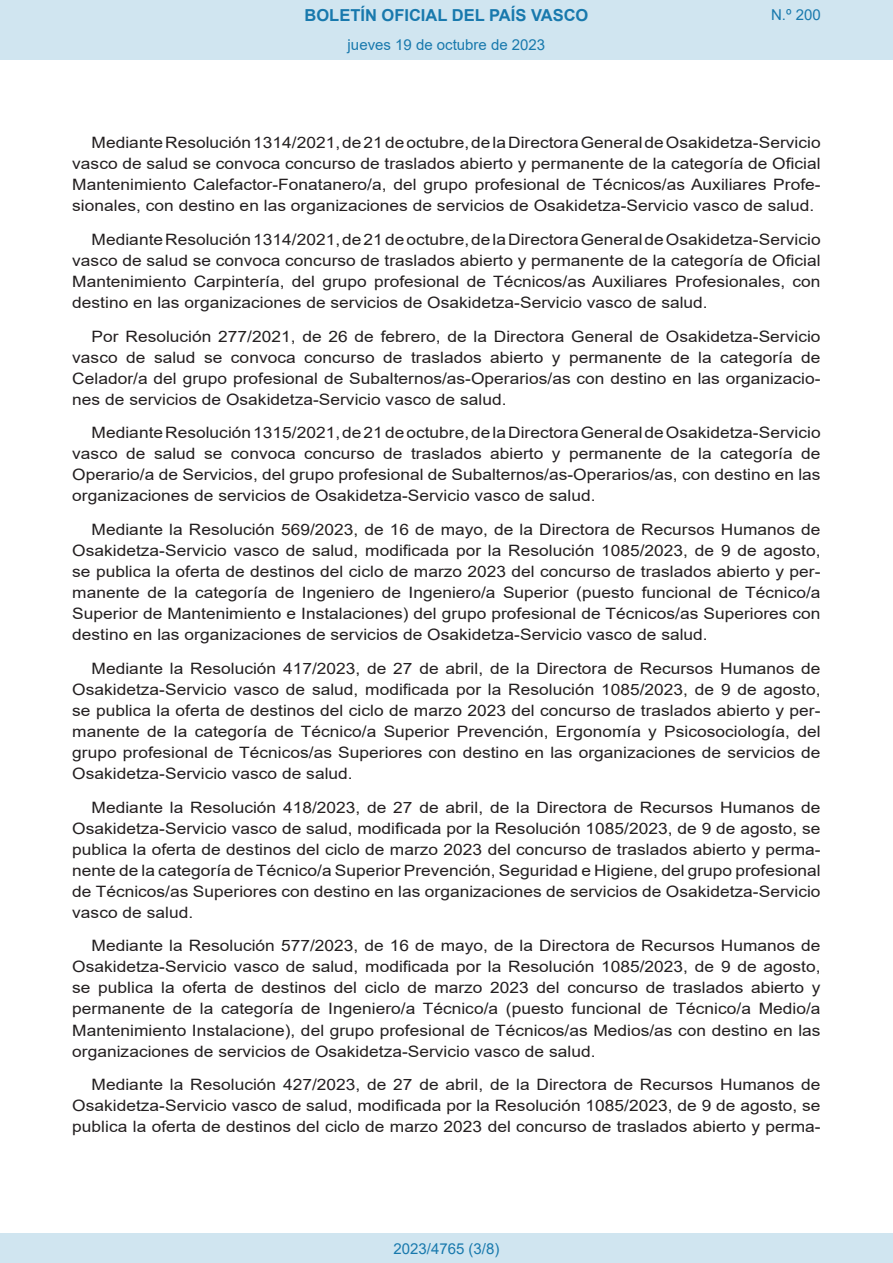
<style>
.page{position:relative;width:893px;height:1263px;background:#fff}
.page>*{position:absolute;margin:0;border:0;box-sizing:border-box;transform-origin:0 0}
.t1{font:700 16.5px "Arial";color:#1879ad}
.BOPVDetalle{font:15.6px/21px "Arial";color:#231f20;text-align:justify;scale:1.11 1}
.Paginacion_Centro{font:15px "Arial";color:#1879ad}
</style>
<div class="page">
<div style="left:0;top:0;width:893px;height:60px;background:#d0e5f0"></div>
<div style="left:0;top:1233px;width:893px;height:30px;background:#d0e5f0"></div>
<p class="t1" style="left:305px;top:3px;width:285px">BOLETÍN OFICIAL DEL PAÍS VASCO</p>
<p class="Paginacion_Centro" style="left:348px;top:35px;width:199px">jueves 19 de octubre de 2023</p>
<p class="Paginacion_Centro" style="left:771px;top:5px;width:51px">N.º 200</p>
<p class="BOPVDetalle" style="left:72px;top:132px;width:676px;text-indent:19px">Mediante Resolución 1314/2021, de 21 de octubre, de la Directora General de Osakidetza-Servicio vasco de salud se convoca concurso de traslados abierto y permanente de la categoría de Oficial Mantenimiento Calefactor-Fonatanero/a, del grupo profesional de Técnicos/as Auxiliares Profe&shy;sionales, con destino en las organizaciones de servicios de Osakidetza-Servicio vasco de salud.</p>
<p class="BOPVDetalle" style="left:72px;top:229px;width:676px;text-indent:19px">Mediante Resolución 1314/2021, de 21 de octubre, de la Directora General de Osakidetza-Servicio vasco de salud se convoca concurso de traslados abierto y permanente de la categoría de Oficial Mantenimiento Carpintería, del grupo profesional de Técnicos/as Auxiliares Profesionales, con destino en las organizaciones de servicios de Osakidetza-Servicio vasco de salud.</p>
<p class="BOPVDetalle" style="left:72px;top:326px;width:676px;text-indent:19px">Por Resolución 277/2021, de 26 de febrero, de la Directora General de Osakidetza-Servicio vasco de salud se convoca concurso de traslados abierto y permanente de la categoría de Celador/a del grupo profesional de Subalternos/as-Operarios/as con destino en las organizacio&shy;nes de servicios de Osakidetza-Servicio vasco de salud.</p>
<p class="BOPVDetalle" style="left:72px;top:422px;width:676px;text-indent:19px">Mediante Resolución 1315/2021, de 21 de octubre, de la Directora General de Osakidetza-Servicio vasco de salud se convoca concurso de traslados abierto y permanente de la categoría de Operario/a de Servicios, del grupo profesional de Subalternos/as-Operarios/as, con destino en las organizaciones de servicios de Osakidetza-Servicio vasco de salud.</p>
<p class="BOPVDetalle" style="left:72px;top:519px;width:676px;text-indent:19px">Mediante la Resolución 569/2023, de 16 de mayo, de la Directora de Recursos Humanos de Osakidetza-Servicio vasco de salud, modificada por la Resolución 1085/2023, de 9 de agosto, se publica la oferta de destinos del ciclo de marzo 2023 del concurso de traslados abierto y per&shy;manente de la categoría de Ingeniero de Ingeniero/a Superior (puesto funcional de Técnico/a Superior de Mantenimiento e Instalaciones) del grupo profesional de Técnicos/as Superiores con destino en las organizaciones de servicios de Osakidetza-Servicio vasco de salud.</p>
<p class="BOPVDetalle" style="left:72px;top:658px;width:676px;text-indent:19px">Mediante la Resolución 417/2023, de 27 de abril, de la Directora de Recursos Humanos de Osakidetza-Servicio vasco de salud, modificada por la Resolución 1085/2023, de 9 de agosto, se publica la oferta de destinos del ciclo de marzo 2023 del concurso de traslados abierto y per&shy;manente de la categoría de Técnico/a Superior Prevención, Ergonomía y Psicosociología, del grupo profesional de Técnicos/as Superiores con destino en las organizaciones de servicios de Osakidetza-Servicio vasco de salud.</p>
<p class="BOPVDetalle" style="left:72px;top:797px;width:676px;text-indent:19px">Mediante la Resolución 418/2023, de 27 de abril, de la Directora de Recursos Humanos de Osakidetza-Servicio vasco de salud, modificada por la Resolución 1085/2023, de 9 de agosto, se publica la oferta de destinos del ciclo de marzo 2023 del concurso de traslados abierto y perma&shy;nente de la categoría de Técnico/a Superior Prevención, Seguridad e Higiene, del grupo profesional de Técnicos/as Superiores con destino en las organizaciones de servicios de Osakidetza-Servicio vasco de salud.</p>
<p class="BOPVDetalle" style="left:72px;top:935px;width:676px;text-indent:19px">Mediante la Resolución 577/2023, de 16 de mayo, de la Directora de Recursos Humanos de Osakidetza-Servicio vasco de salud, modificada por la Resolución 1085/2023, de 9 de agosto, se publica la oferta de destinos del ciclo de marzo 2023 del concurso de traslados abierto y permanente de la categoría de Ingeniero/a Técnico/a (puesto funcional de Técnico/a Medio/a Mantenimiento Instalacione), del grupo profesional de Técnicos/as Medios/as con destino en las organizaciones de servicios de Osakidetza-Servicio vasco de salud.</p>
<p class="BOPVDetalle" style="left:72px;top:1074px;width:676px;text-indent:19px">Mediante la Resolución 427/2023, de 27 de abril, de la Directora de Recursos Humanos de Osakidetza-Servicio vasco de salud, modificada por la Resolución 1085/2023, de 9 de agosto, se publica la oferta de destinos del ciclo de marzo 2023 del concurso de traslados abierto y perma-</p>
<p class="Paginacion_Centro" style="left:393px;top:1238px;width:107px">2023/4765 (3/8)</p>
</div>
